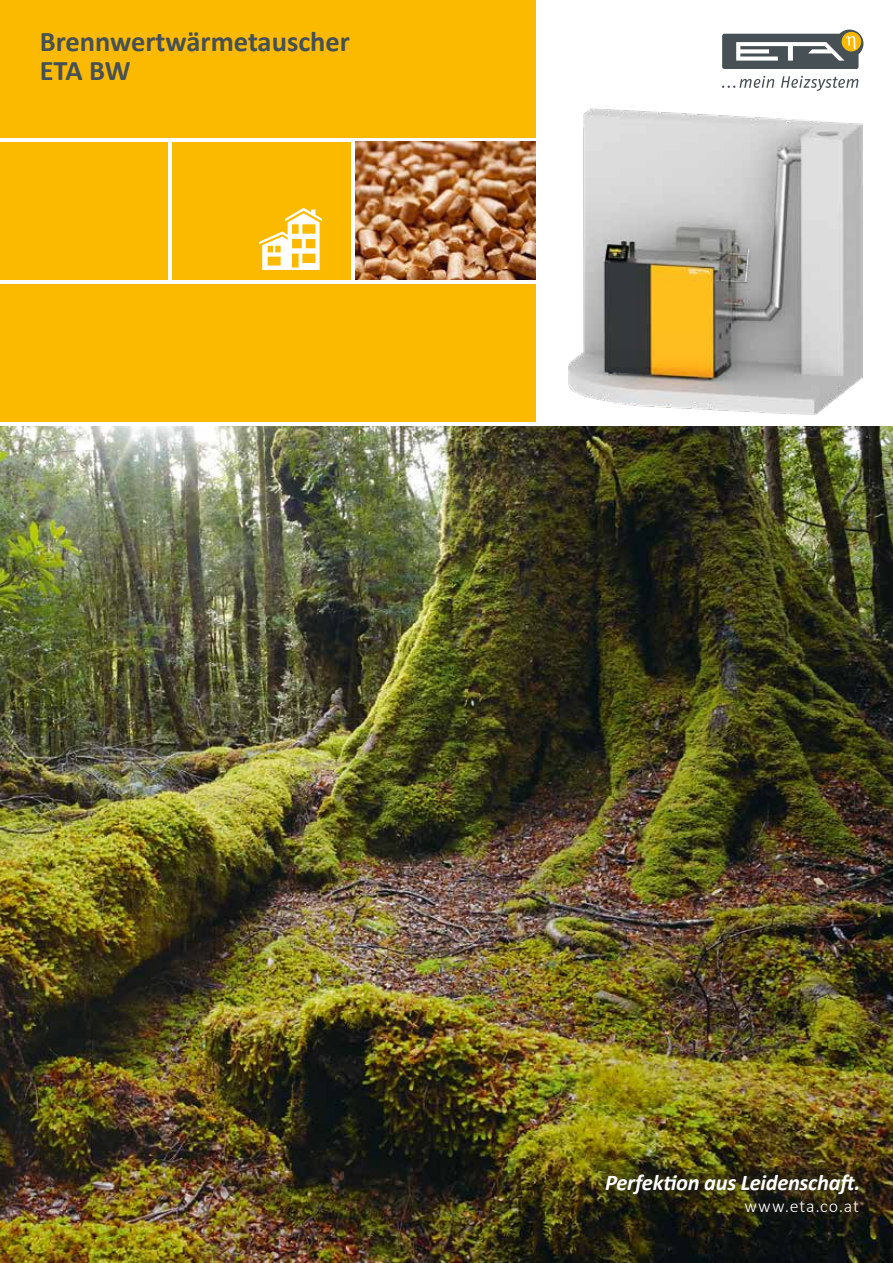
<style>
.page{position:relative;width:893px;height:1263px;background:#fff}
.page>*{position:absolute;margin:0;border:0;box-sizing:border-box;transform-origin:0 0}
.t1{font:700 28.5px/28.5px "Calibri";color:#465055}
.t2{font:italic 700 22.5px "Calibri";letter-spacing:-.015em;color:#fff}
.t3{font:300 18px "Calibri";letter-spacing:.05em;color:#fff}
</style>
<div class="page">
<div style="left:0;top:0;width:536px;height:138px;background:#fbba00"></div>
<div style="left:172px;top:142px;width:179px;height:137px;background:#fbba00"></div>
<div style="left:0;top:142px;width:168px;height:137px;background:#fbba00"></div>
<img style="left:355px;top:142px;width:181px;height:137px">
<img style="left:0;top:426px;width:893px;height:837px">
<div style="left:0;top:284px;width:536px;height:138px;background:#fbba00"></div>
<img style="left:569px;top:108px;width:293px;height:306px">
<svg style="left:259px;top:208px;width:63px;height:62px"></svg>
<div style="left:591px;top:1160px;width:282px;height:67px;background:#212219;opacity:.85"></div>
<svg style="left:722px;top:30px;width:141px;height:39px"></svg>
<svg style="left:722px;top:76px;width:137px;height:15px"></svg>
<p class="t1" style="left:40px;top:27px;width:312px">Brennwertwärmetauscher<br>ETA BW</p>
<p class="t2" style="left:605px;top:1166px;width:257px">Perfektion aus Leidenschaft.</p>
<p class="t3" style="left:744px;top:1195px;width:116px">www.eta.co.at</p>
</div>
